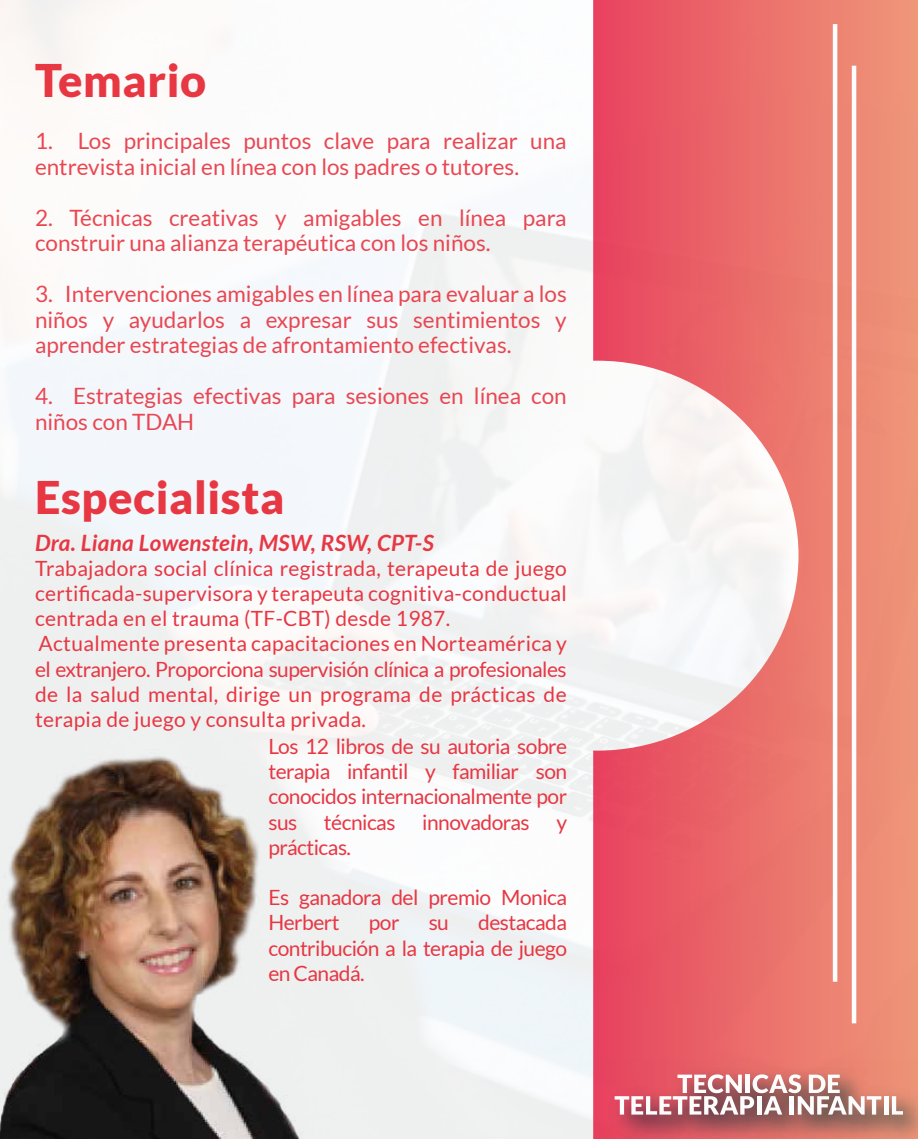
<style>
.page{position:relative;width:918px;height:1139px;background:#fff}
.page>*{position:absolute;margin:0;border:0;box-sizing:border-box;transform-origin:0 0}
.t1{font:900 45px "Lato";letter-spacing:.015em;color:#e73743}
.t2{font:22.5px/25.5px "Lato";color:rgb(231 55 67/.92)}
.t3{font:italic 700 22.5px "Lato";letter-spacing:.015em;color:#e73743}
.t4{font:21px "Lato";letter-spacing:.015em;color:#e73743}
.t5{font:21px/25.2px "Lato";letter-spacing:-.025em;color:#e73743}
</style>
<div class="page">
<img style="left:0;top:0;width:918px;height:1138px">
<svg style="left:593px;top:361px;width:206px;height:389px"></svg>
<hr style="left:852px;top:66px;width:4px;height:957px;background:#fdfdfd">
<hr style="left:833px;top:24px;width:4px;height:957px;background:#fdfdfd">
<img style="left:0;top:749px;width:313px;height:389px">
<img style="left:599px;top:1059px;width:319px;height:79px">
<svg style="left:615px;top:1074px;width:266px;height:40px"></svg>
<hr style="left:884px;top:1096px;width:4px;height:18px;background:#fdfdfd">
<svg style="left:892px;top:1096px;width:11px;height:18px"></svg>
<h1 class="t1" style="left:35px;top:54px;width:173px">Temario</h1>
<p class="t2" style="left:35px;top:128px;width:533px">1. Los principales puntos clave para realizar una entrevista inicial en línea con los padres o tutores.</p>
<p class="t2" style="left:35px;top:205px;width:533px">2. Técnicas creativas y amigables en línea para construir una alianza terapéutica con los niños.</p>
<p class="t2" style="left:35px;top:281px;width:533px;text-align:justify">3. Intervenciones amigables en línea para evaluar a los niños y ayudarlos a expresar sus sentimientos y aprender estrategias de afrontamiento efectivas.</p>
<p class="t2" style="left:35px;top:383px;width:533px">4. Estrategias efectivas para sesiones en línea con niños con TDAH</p>
<h1 class="t1" style="left:35px;top:471px;width:251px">Especialista</h1>
<p class="t3" style="left:35px;top:529px;width:400px">Dra. Liana Lowenstein, MSW, RSW, CPT-S</p>
<p class="t4" style="left:35px;top:556px;width:533px">Trabajadora social clínica registrada, terapeuta de juego</p>
<p class="t4" style="left:35px;top:581px;width:533px">certificada-supervisora y terapeuta cognitiva-conductual</p>
<p class="t4" style="left:35px;top:607px;width:417px">centrada en el trauma (TF-CBT) desde 1987.</p>
<p class="t4" style="left:39px;top:632px;width:530px">Actualmente presenta capacitaciones en Norteamérica y</p>
<p class="t5" style="left:35px;top:656px;width:533px">el extranjero. Proporciona supervisión clínica a profesionales</p>
<p class="t4" style="left:35px;top:682px;width:533px">de la salud mental, dirige un programa de prácticas de</p>
<p class="t4" style="left:35px;top:707px;width:333px">terapia de juego y consulta privada.</p>
<p class="t5" style="left:268px;top:733px;width:300px">Los 12 libros de su autoria sobre</p>
<p class="t5" style="left:268px;top:758px;width:300px">terapia infantil y familiar son</p>
<p class="t5" style="left:268px;top:784px;width:300px">conocidos internacionalmente por</p>
<p class="t5" style="left:268px;top:809px;width:30px">sus</p>
<p class="t5" style="left:324px;top:809px;width:73px">técnicas</p>
<p class="t5" style="left:422px;top:809px;width:109px">innovadoras</p>
<p class="t5" style="left:556px;top:809px;width:12px">y</p>
<p class="t5" style="left:268px;top:834px;width:84px">prácticas.</p>
<p class="t5" style="left:268px;top:884px;width:300px">Es ganadora del premio Monica<br>Herbert</p>
<p class="t5" style="left:268px;top:910px;width:300px;text-align:justify;text-indent:210px">destacada contribución a la terapia de juego en Canadá.</p>
<p class="t5" style="left:369px;top:910px;width:32px">por</p>
<p class="t5" style="left:429px;top:910px;width:22px">su</p>
</div>
